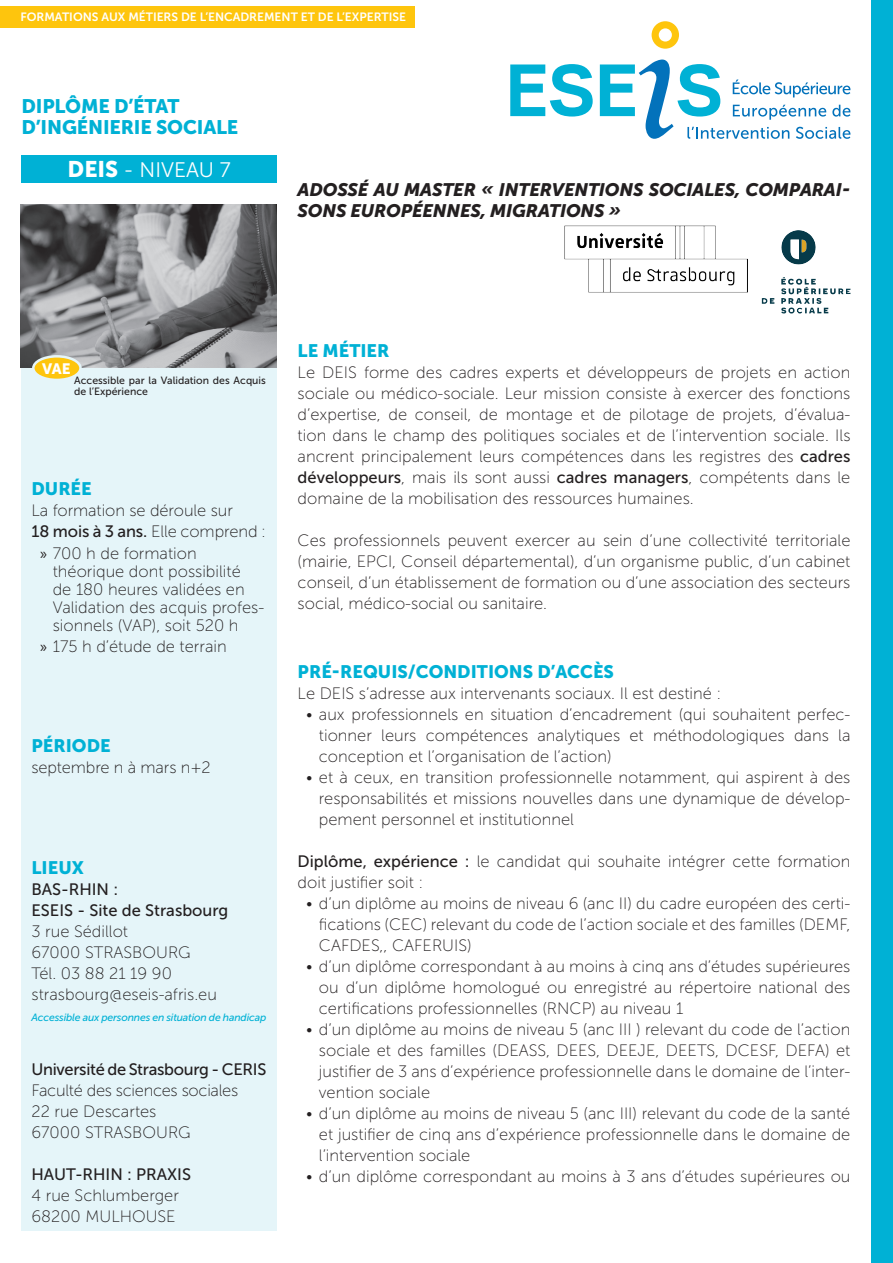
<style>
.page{position:relative;width:893px;height:1263px;background:#fff}
.page>*{position:absolute;margin:0;border:0;box-sizing:border-box;transform-origin:0 0}
.t1{font:21px "Museo Sans 300";color:#fff}
.t2{font:19.5px/21px "Museo Sans 900";letter-spacing:-.01em;color:#00b1d5}
.t3{font:italic 18px/21px "Museo Sans 900";letter-spacing:-.01em;color:#231f20}
.t4{font:18px "Museo Sans 900";color:#00b1d5}
.t5{font:16.5px/21px "Museo Sans 100";color:#231f20;text-align:justify}
.t6{font:16.5px/21px "Museo Sans 500";color:#231f20}
.t7{font:16.5px "Museo Sans 500";letter-spacing:-.02em;color:#231f20}
.t8{font:15px "Museo Sans 900";color:#fff}
.t9{font:12px "Museo Sans 700";color:#fff}
.t10{font:10.5px/10.5px "Museo Sans 500";color:#231f20}
.t11{font:italic 10.5px "Museo Sans 500";letter-spacing:-.015em;color:#00b1d5}
.s1{font-family:"Museo Sans 900";font-size:22.5px}
.s2{font-family:"Museo Sans 500"}
.s3{font-family:"Myriad Pro"}
</style>
<div class="page">
<div style="left:0;top:6px;width:415px;height:21px;background:#fec50d"></div>
<div style="left:872px;top:0;width:21px;height:1263px;background:#00b1d5"></div>
<svg style="left:510px;top:64px;width:83px;height:53px"></svg>
<svg style="left:600px;top:60px;width:250px;height:79px"></svg>
<svg style="left:652px;top:21px;width:27px;height:28px"></svg>
<div style="left:21px;top:204px;width:256px;height:1027px;background:#e5f5f9"></div>
<div style="left:22px;top:155px;width:255px;height:28px;background:#00b1d5"></div>
<img style="left:20px;top:204px;width:257px;height:164px">
<div style="left:33px;top:356px;width:47px;height:24px;background:#fec50d;border-radius:50%"></div>
<div style="left:32px;top:355px;width:50px;height:26px;border:2px solid #e5f5f9;border-radius:50%"></div>
<img style="left:564px;top:225px;width:184px;height:67px">
<svg style="left:762px;top:230px;width:88px;height:84px"></svg>
<p class="t9" style="left:20px;top:10px;width:387px">FORMATIONS AUX MÉTIERS DE L’ENCADREMENT ET DE L’EXPERTISE</p>
<p class="t2" style="left:22px;top:95px;width:218px">DIPLÔME D’ÉTAT<br>D’I NGÉNIERIE SOCIALE</p>
<p class="t1" style="left:68px;top:159px;width:165px"><span class="s1">DEIS</span> - NIVEAU 7</p>
<p class="t3" style="left:298px;top:179px;width:554px">ADOSSÉ AU MASTER « INTERVENTIONS SOCIALES, COMPARAI-<br>SONS EUROPÉENNES, MIGRATIONS »</p>
<p class="t8" style="left:42px;top:360px;width:20px">VAE</p>
<p class="t10" style="left:74px;top:376px;width:193px">Accessible par la Validation des Acquis de l’Expérience</p>
<p class="t4" style="left:32px;top:479px;width:62px">DURÉE</p>
<p class="t5" style="left:32px;top:500px;width:203px">La formation se déroule sur</p>
<p class="t5" style="left:32px;top:521px;width:236px"><span class="s2">18 mois à 3 ans.</span> Elle comprend :</p>
<p class="t5" style="left:40px;top:542px;width:158px"><span class="s3">»</span> 700 h de formation</p>
<p class="t5" style="left:53px;top:562px;width:213px;line-height:18px;text-align:left">théorique dont possibilité<br>de 180 heures validées en<br>Validation des acquis profes&shy;sionnels (VAP), soit 520 h</p>
<p class="t5" style="left:40px;top:635px;width:188px"><span class="s3">»</span> 175 h d’étude de terrain</p>
<p class="t4" style="left:32px;top:735px;width:81px">PÉRIODE</p>
<p class="t5" style="left:32px;top:757px;width:181px">septembre n à mars n+2</p>
<p class="t4" style="left:32px;top:857px;width:54px">LIEUX</p>
<p class="t6" style="left:32px;top:878px;width:198px">BAS-RHIN :<br>ESEIS - Site de Strasbourg</p>
<p class="t5" style="left:32px;top:920px;width:187px;text-align:left">3 rue Sédillot<br>67000 STRASBOURG<br>Tél. 03 88 21 19 90 strasbourg@eseis-afris.eu</p>
<p class="t11" style="left:32px;top:1011px;width:236px">Accessible aux personnes en situation de handicap</p>
<p class="t7" style="left:32px;top:1060px;width:236px">Université de Strasbourg - CERIS</p>
<p class="t5" style="left:32px;top:1079px;width:208px;text-align:left">Faculté des sciences sociales<br>22 rue Descartes<br>67000 STRASBOURG</p>
<p class="t6" style="left:32px;top:1163px;width:161px">HAUT-RHIN : PRAXIS</p>
<p class="t5" style="left:32px;top:1184px;width:149px">4 rue Schlumberger<br>68200 Mulhouse</p>
<p class="t4" style="left:298px;top:341px;width:93px">LE MÉTIER</p>
<p class="t5" style="left:298px;top:362px;width:554px">Le DEIS forme des cadres experts et développeurs de projets en action sociale ou médico-sociale. Leur mission consiste à exercer des fonctions d’expertise, de conseil, de montage et de pilotage de projets, d’évalua&shy;tion dans le champ des politiques sociales et de l’intervention sociale. Ils ancrent principalement leurs compétences dans les registres des <span class="s2">cadres développeurs</span>, mais ils sont aussi <span class="s2">cadres managers</span>, compétents dans le domaine de la mobilisation des ressources humaines.</p>
<p class="t5" style="left:298px;top:530px;width:554px">Ces professionnels peuvent exercer au sein d’une collectivité territoriale (mairie, EPCI, Conseil départemental), d’un organisme public, d’un cabinet conseil, d’un établissement de formation ou d’une association des secteurs social, médico-social ou sanitaire.</p>
<p class="t4" style="left:298px;top:662px;width:12px">PRÉ</p>
<p class="t4" style="left:332px;top:662px;width:282px">-REQUIS/CONDITIONS D’ACCÈS</p>
<p class="t5" style="left:298px;top:683px;width:425px">Le DEIS s’adresse aux intervenants sociaux. Il est destiné :</p>
<p class="t5" style="left:319px;top:704px;width:533px;text-indent:-13px">• aux professionnels en situation d’encadrement (qui souhaitent perfec&shy;tionner leurs compétences analytiques et méthodologiques dans la conception et l’organisation de l’action)</p>
<p class="t5" style="left:319px;top:767px;width:533px;text-indent:-13px">• et à ceux, en transition professionnelle notamment, qui aspirent à des responsabilités et missions nouvelles dans une dynamique de dévelop&shy;pement personnel et institutionnel</p>
<p class="t5" style="left:298px;top:851px;width:554px"><span class="s2">Diplôme, expérience :</span> le candidat qui souhaite intégrer cette formation doit justifier soit :</p>
<p class="t5" style="left:319px;top:893px;width:533px;text-indent:-13px">• d’un diplôme au moins de niveau 6 (anc II) du cadre européen des certi&shy;fications (CEC) relevant du code de l’action sociale et des familles (DEMF, CAFDES,, CAFERUIS)</p>
<p class="t5" style="left:319px;top:956px;width:533px;text-indent:-13px">• d’un diplôme correspondant à au moins à cinq ans d’études supérieures ou d’un diplôme homologué ou enregistré au répertoire national des certifications professionnelles (RNCP) au niveau 1</p>
<p class="t5" style="left:319px;top:1019px;width:533px;text-indent:-13px">• d’un diplôme au moins de niveau 5 (anc III ) relevant du code de l’action sociale et des familles (DEASS, DEES, DEEJE, DEETS, DCESF, DEFA) et justifier de 3 ans d’expérience professionnelle dans le domaine de l’inter&shy;vention sociale</p>
<p class="t5" style="left:319px;top:1103px;width:533px;text-indent:-13px">• d’un diplôme au moins de niveau 5 (anc III) relevant du code de la santé et justifier de cinq ans d’expérience professionnelle dans le domaine de l’intervention sociale</p>
<p class="t5" style="left:306px;top:1166px;width:546px">• d’un diplôme correspondant au moins à 3 ans d’études supérieures ou</p>
</div>
